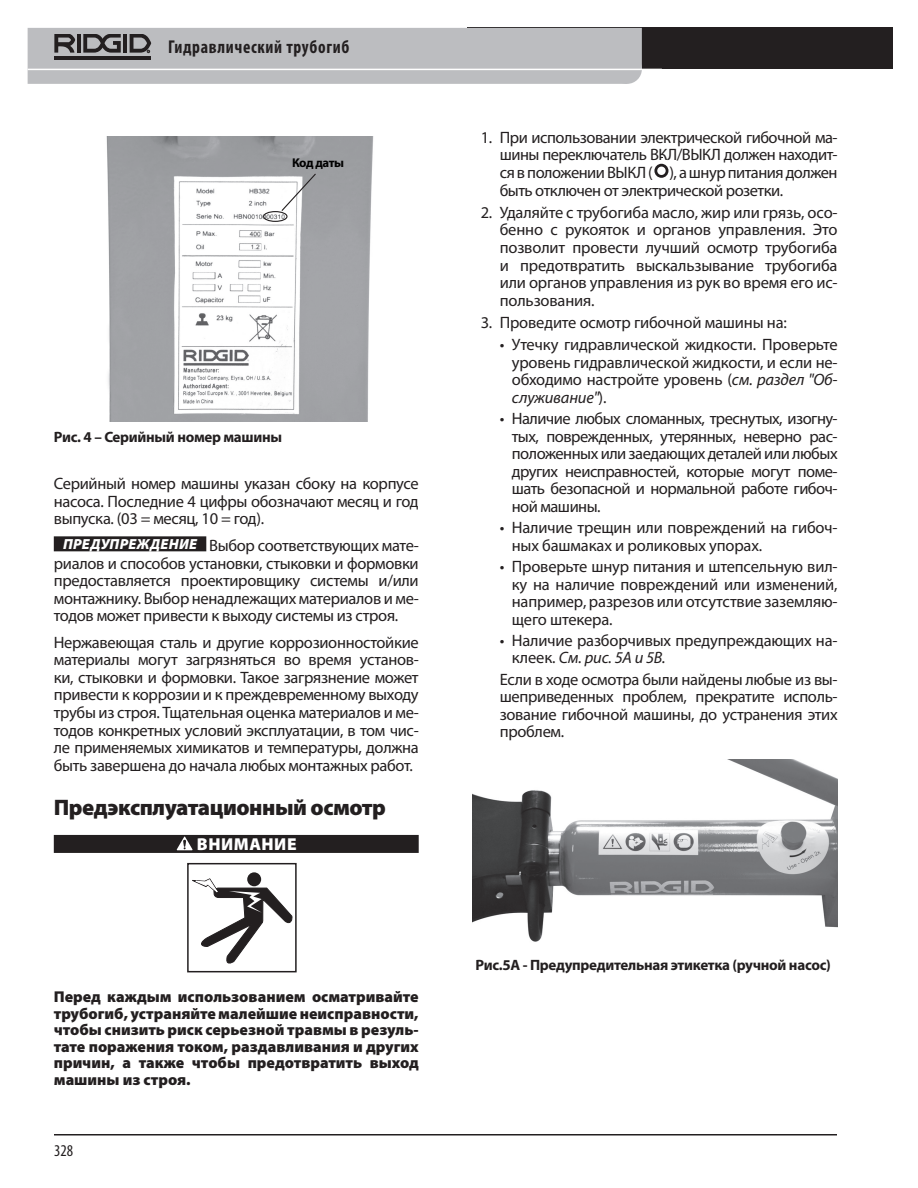
<style>
.page{position:relative;width:918px;height:1188px;background:#fff}
.page>*{position:absolute;margin:0;border:0;box-sizing:border-box;transform-origin:0 0}
.t1{font:900 22.5px "Myriad Pro";letter-spacing:-.02em;color:#231f20}
.t2{font:700 condensed 18.6px "Myriad Pro";letter-spacing:.04em;color:#231f20;scale:.94 1}
.t3{font:900 17.4px "Myriad Pro";color:#fff}
.t4{font:16.5px/17.5px "Myriad Pro";letter-spacing:-.02em;color:#231f20;text-align:justify}
.t5{font:condensed 16.5px "Myriad Pro";color:#231f20}
.t6{font:900 15.75px/16.5px "Myriad Pro";color:#231f20;text-align:justify}
.t7{font:700 15px "Myriad Pro";letter-spacing:-.02em;color:#231f20}
.t8{font:700 12.75px "Myriad Pro";letter-spacing:-.04em;color:#000}
.s1{font-weight:900;font-style:italic;font-size:14.7px;color:#fff}
.s2{font-style:italic}
</style>
<div class="page">
<div style="left:467px;top:28px;width:425px;height:41px;background:#231f20"></div>
<svg style="left:28px;top:28px;width:614px;height:56px;background:#b7b8bb"></svg>
<hr style="left:54px;top:1134px;width:783px;height:2px;background:#231f20">
<div style="left:54px;top:835px;width:365px;height:18px;background:#231f20"></div>
<img style="left:106px;top:136px;width:268px;height:285px">
<svg style="left:280px;top:172px;width:37px;height:40px"></svg>
<div style="left:263px;top:211px;width:25px;height:11px;border:1px solid #231f20;border-radius:50%"></div>
<div style="left:54px;top:536px;width:152px;height:15px;background:#231f20"></div>
<svg style="left:177px;top:837px;width:16px;height:13px"></svg>
<svg style="left:193px;top:872px;width:99px;height:91px"></svg>
<div style="left:187px;top:863px;width:110px;height:109px;border:2px solid #231f20"></div>
<svg style="left:654px;top:163px;width:14px;height:15px"></svg>
<img style="left:473px;top:760px;width:365px;height:182px">
<p class="t2" style="left:168px;top:35px;width:194px">Гидравлический трубогиб</p>
<p class="t8" style="left:292px;top:155px;width:54px">Код даты</p>
<p class="t7" style="left:54px;top:427px;width:230px">Рис. 4 – Серийный номер машины</p>
<p class="t4" style="left:54px;top:475px;width:366px">Серийный номер машины указан сбоку на корпусе насоса. Последние 4 цифры обозначают месяц и год выпуска. (03 = месяц, 10 = год).</p>
<p class="t4" style="left:54px;top:536px;width:366px;text-indent:9px"><span class="s1">ПРЕДУПРЕЖДЕНИЕ</span> Выбор соответствующих мате&shy;риалов и способов установки, стыковки и формовки предоставляется проектировщику системы и/или монтажнику. Выбор ненадлежащих материалов и ме&shy;тодов может привести к выходу системы из строя.</p>
<p class="t4" style="left:54px;top:633px;width:366px">Нержавеющая сталь и другие коррозионностойкие материалы могут загрязняться во время установ&shy;ки, стыковки и формовки. Такое загрязнение может привести к коррозии и к преждевременному выходу трубы из строя. Тщательная оценка материалов и ме&shy;тодов конкретных условий эксплуатации, в том чис&shy;ле применяемых химикатов и температуры, должна быть завершена до начала любых монтажных работ.</p>
<h1 class="t1" style="left:54px;top:795px;width:334px">Предэксплуатационный осмотр</h1>
<p class="t3" style="left:197px;top:834px;width:14px">внимание</p>
<p class="t6" style="left:54px;top:989px;width:366px">Перед каждым использованием осматривайте трубогиб, устраняйте малейшие неисправности, чтобы снизить риск серьезной травмы в резуль&shy;тате поражения током, раздавливания и других причин, а также чтобы предотвратить выход машины из строя.</p>
<p class="t5" style="left:54px;top:1141px;width:21px">328</p>
<p class="t4" style="left:500px;top:128px;width:339px;text-indent:-19px">1. При использовании электрической гибочной ма&shy;шины переключатель ВКЛ/ВЫКЛ должен находит&shy;ся в положении ВЫКЛ ( ), а шнур питания должен быть отключен от электрической розетки.</p>
<p class="t4" style="left:500px;top:203px;width:339px;text-indent:-19px">2. Удаляйте с трубогиба масло, жир или грязь, осо&shy;бенно с рукояток и органов управления. Это позволит провести лучший осмотр трубогиба и предотвратить выскальзывание трубогиба или органов управления из рук во время его ис&shy;пользования.</p>
<p class="t4" style="left:481px;top:313px;width:308px">3. Проведите осмотр гибочной машины на:</p>
<p class="t4" style="left:512px;top:336px;width:327px;text-indent:-12px">• Утечку гидравлической жидкости. Проверьте уровень гидравлической жидкости, и если не&shy;обходимо настройте уровень (<span class="s2">см. раздел "Об&shy;служивание"</span>).</p>
<p class="t4" style="left:512px;top:410px;width:327px;text-indent:-12px">• Наличие любых сломанных, треснутых, изогну&shy;тых, поврежденных, утерянных, неверно рас&shy;положенных или заедающих деталей или любых других неисправностей, которые могут поме&shy;шать безопасной и нормальной работе гибоч&shy;ной машины.</p>
<p class="t4" style="left:512px;top:519px;width:327px;text-indent:-12px">• Наличие трещин или повреждений на гибоч&shy;ных башмаках и роликовых упорах.</p>
<p class="t4" style="left:512px;top:557px;width:327px;text-indent:-12px">• Проверьте шнур питания и штепсельную вил&shy;ку на наличие повреждений или изменений, например, разрезов или отсутствие заземляю&shy;щего штекера.</p>
<p class="t4" style="left:512px;top:631px;width:327px;text-indent:-12px">• Наличие разборчивых предупреждающих на&shy;клеек. <span class="s2">См. рис. 5A и 5B.</span></p>
<p class="t4" style="left:500px;top:670px;width:339px">Если в ходе осмотра были найдены любые из вы&shy;шеприведенных проблем, прекратите исполь&shy;зование гибочной машины, до устранения этих проблем.</p>
<p class="t7" style="left:476px;top:955px;width:357px">Рис.5А - Предупредительная этикетка (ручной насос)</p>
</div>
